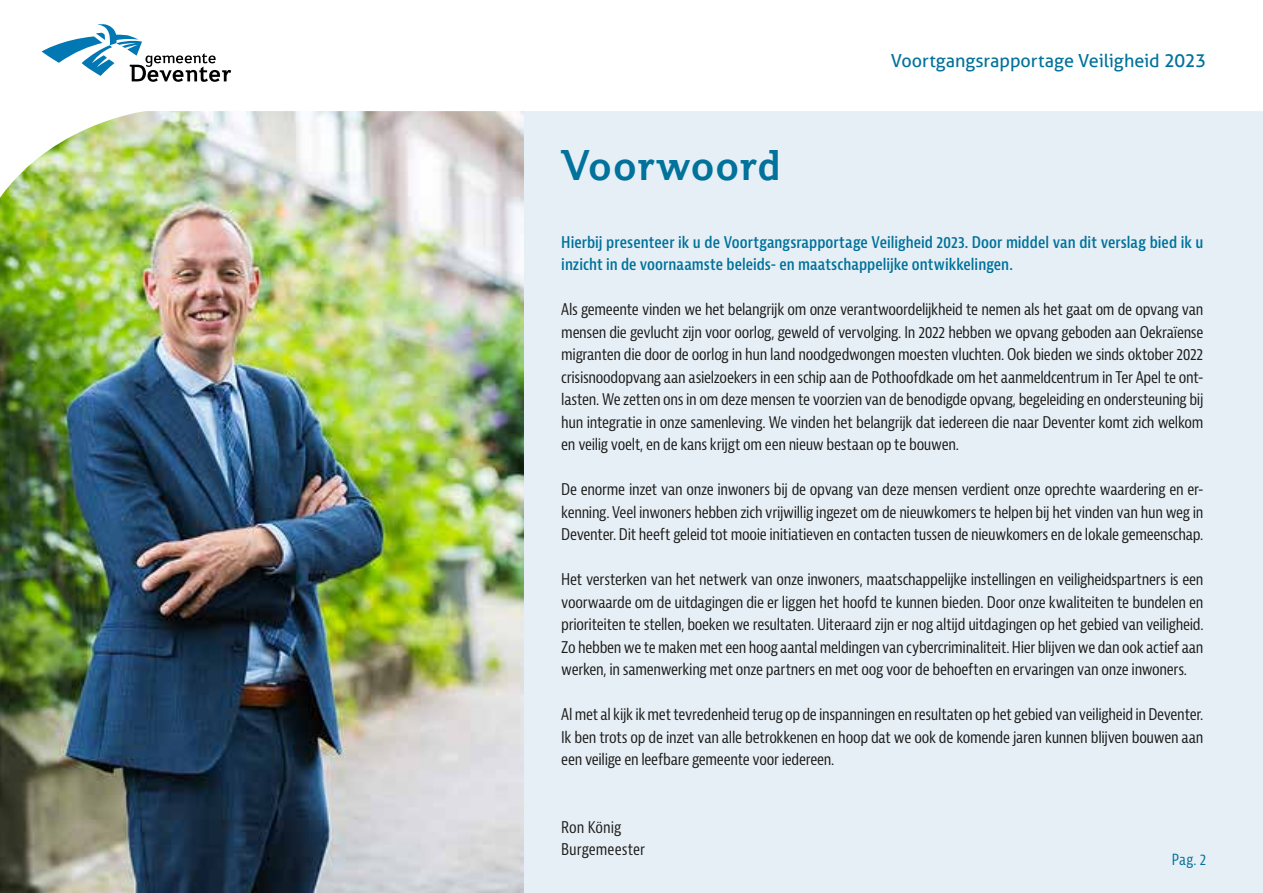
<style>
.page{position:relative;width:1263px;height:893px;background:#e7eff6}
.page>*{position:absolute;margin:0;border:0;box-sizing:border-box;transform-origin:0 0}
.t1{font:700 48px "Jeunesse Std";letter-spacing:-.01em;color:#00729b}
.t2{font:18px "Aller";letter-spacing:-.005em;color:#00729b}
.t3{font:condensed 15.75px/22.5px "Bernina Sans";letter-spacing:-.02em;color:#1d1d1b;text-align:justify}
.t4{font:600 condensed 15.75px/22.5px "Bernina Sans";color:#00729b}
.t5{font:condensed 15.75px/22.5px "Bernina Sans";color:#1d1d1b}
.t6{font:condensed 15px "Bernina Sans";color:#00729b}
</style>
<div class="page">
<img style="left:0;top:218px;width:523px;height:675px">
<svg style="left:0;top:0;width:1263px;height:218px;fill:#fff"></svg>
<svg style="left:42px;top:24px;width:189px;height:58px;background:#c8d8e0"></svg>
<h1 class="t1" style="left:561px;top:138px;width:222px">Voorwoord</h1>
<p class="t2" style="left:891px;top:50px;width:317px">Voortgangsrapportage Veiligheid 2023</p>
<p class="t4" style="left:561px;top:231px;width:644px">Hierbij presenteer ik u de Voortgangsrapportage Veiligheid 2023. Door middel van dit verslag bied ik u inzicht in de voornaamste beleids- en maatschappelijke ontwikkelingen.</p>
<p class="t3" style="left:561px;top:298px;width:644px">Als gemeente vinden we het belangrijk om onze verantwoordelijkheid te nemen als het gaat om de opvang van mensen die gevlucht zijn voor oorlog, geweld of vervolging. In 2022 hebben we opvang geboden aan Oekraïense migranten die door de oorlog in hun land noodgedwongen moesten vluchten. Ook bieden we sinds oktober 2022 crisisnoodopvang aan asielzoekers in een schip aan de Pothoofdkade om het aanmeldcentrum in Ter Apel te ont&shy;lasten. We zetten ons in om deze mensen te voorzien van de benodigde opvang, begeleiding en ondersteuning bij hun integratie in onze samenleving. We vinden het belangrijk dat iedereen die naar Deventer komt zich welkom en veilig voelt, en de kans krijgt om een nieuw bestaan op te bouwen.</p>
<p class="t3" style="left:561px;top:478px;width:644px">De enorme inzet van onze inwoners bij de opvang van deze mensen verdient onze oprechte waardering en er&shy;kenning. Veel inwoners hebben zich vrijwillig ingezet om de nieuwkomers te helpen bij het vinden van hun weg in Deventer. Dit heeft geleid tot mooie initiatieven en contacten tussen de nieuwkomers en de lokale gemeenschap.</p>
<p class="t3" style="left:561px;top:568px;width:644px">Het versterken van het netwerk van onze inwoners, maatschappelijke instellingen en veiligheidspartners is een voorwaarde om de uitdagingen die er liggen het hoofd te kunnen bieden. Door onze kwaliteiten te bundelen en prioriteiten te stellen, boeken we resultaten. Uiteraard zijn er nog altijd uitdagingen op het gebied van veiligheid.<br>Zo hebben we te maken met een hoog aantal meldingen van cybercriminaliteit. Hier blijven we dan ook actief aan werken, in samenwerking met onze partners en met oog voor de behoeften en ervaringen van onze inwoners.</p>
<p class="t3" style="left:561px;top:704px;width:644px">Al met al kijk ik met tevredenheid terug op de inspanningen en resultaten op het gebied van veiligheid in Deventer.<br>Ik ben trots op de inzet van alle betrokkenen en hoop dat we ook de komende jaren kunnen blijven bouwen aan een veilige en leefbare gemeente voor iedereen.</p>
<p class="t5" style="left:561px;top:816px;width:85px">Ron König<br>Burgemeester</p>
<p class="t6" style="left:1172px;top:850px;width:36px">Pag. 2</p>
</div>
